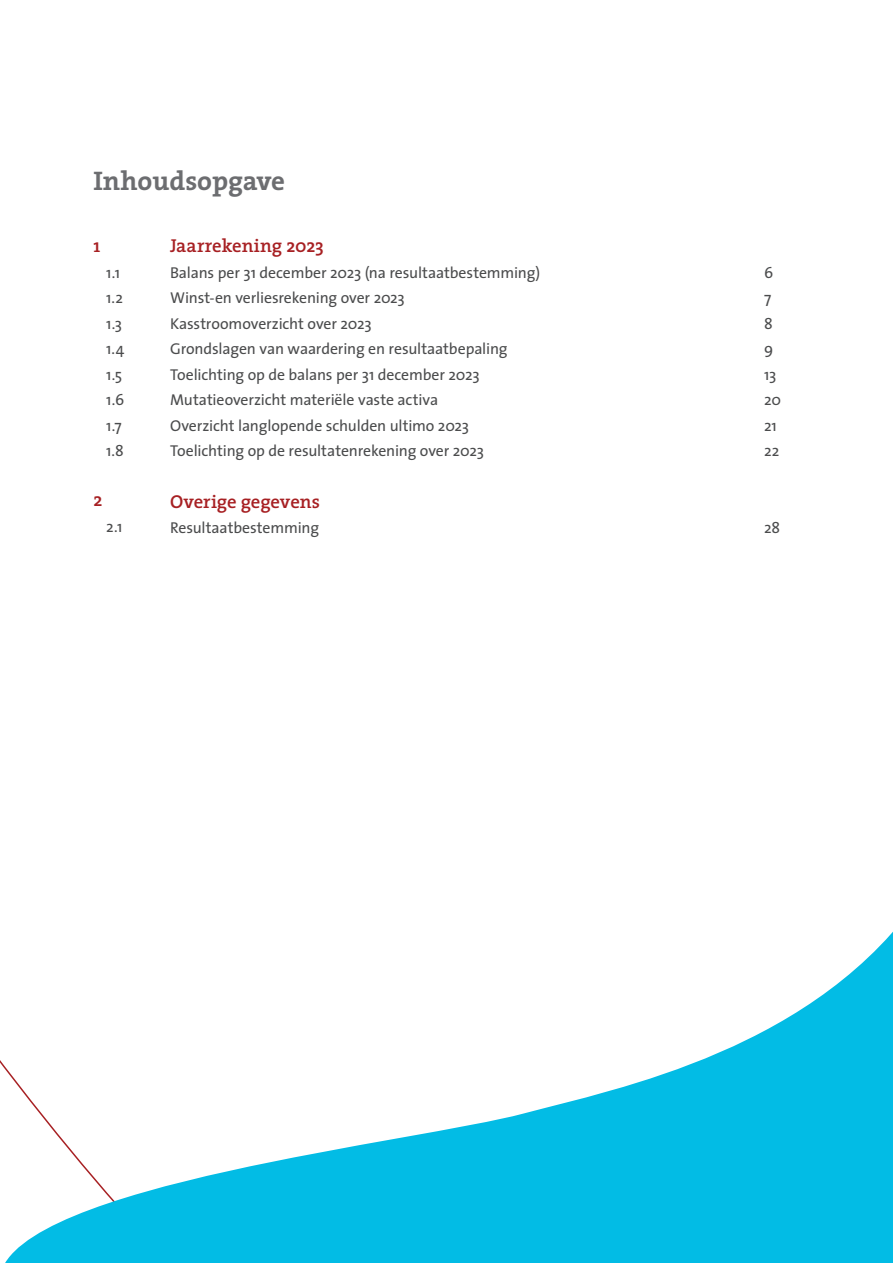
<style>
.page{position:relative;width:893px;height:1263px;background:#fff}
.page>*{position:absolute;margin:0;border:0;box-sizing:border-box;transform-origin:0 0}
.t1{font:700 27px "The Serif";color:#6c6d70}
.t2{font:600 18.75px "The Serif";letter-spacing:-.01em;color:#a72023}
.t3{font:15.75px/25.5px "The Sans";letter-spacing:-.01em;color:#4b4c4d}
</style>
<div class="page">
<svg style="left:0;top:931px;width:893px;height:332px"></svg>
<h1 class="t1" style="left:94px;top:159px;width:193px">Inhoudsopgave</h1>
<p class="t2" style="left:94px;top:230px;width:8px">1</p>
<p class="t3" style="left:106px;top:259px;width:20px">1.1<br>1.2<br>1.3<br>1.4<br>1.5<br>1.6<br>1.7<br>1.8</p>
<p class="t2" style="left:94px;top:484px;width:11px">2</p>
<p class="t3" style="left:106px;top:513px;width:18px">2.1</p>
<p class="t2" style="left:170px;top:230px;width:155px">Jaarrekening 2023</p>
<p class="t3" style="left:170px;top:259px;width:372px">Balans per 31 december 2023 (na resultaatbestemming)</p>
<p class="t3" style="left:764px;top:259px;width:11px">6</p>
<p class="t3" style="left:170px;top:285px;width:236px">Winst-en verliesrekening over 2023</p>
<p class="t3" style="left:764px;top:285px;width:9px">7</p>
<p class="t3" style="left:170px;top:310px;width:203px">Kasstroomoverzicht over 2023</p>
<p class="t3" style="left:764px;top:310px;width:10px">8</p>
<p class="t3" style="left:170px;top:336px;width:339px">Grondslagen van waardering en resultaatbepaling</p>
<p class="t3" style="left:764px;top:336px;width:11px">9</p>
<p class="t3" style="left:170px;top:361px;width:311px">Toelichting op de balans per 31 december 2023</p>
<p class="t3" style="left:764px;top:361px;width:14px">13</p>
<p class="t3" style="left:170px;top:387px;width:270px">Mutatieoverzicht materiële vaste activa</p>
<p class="t3" style="left:764px;top:387px;width:19px">20</p>
<p class="t3" style="left:170px;top:412px;width:301px">Overzicht langlopende schulden ultimo 2023</p>
<p class="t3" style="left:764px;top:412px;width:14px">21</p>
<p class="t3" style="left:170px;top:438px;width:315px">Toelichting op de resultatenrekening over 2023</p>
<p class="t3" style="left:764px;top:438px;width:17px">22</p>
<p class="t2" style="left:170px;top:485px;width:151px">Overige gegevens</p>
<p class="t3" style="left:170px;top:514px;width:151px">Resultaatbestemming</p>
<p class="t3" style="left:764px;top:514px;width:18px">28</p>
</div>
